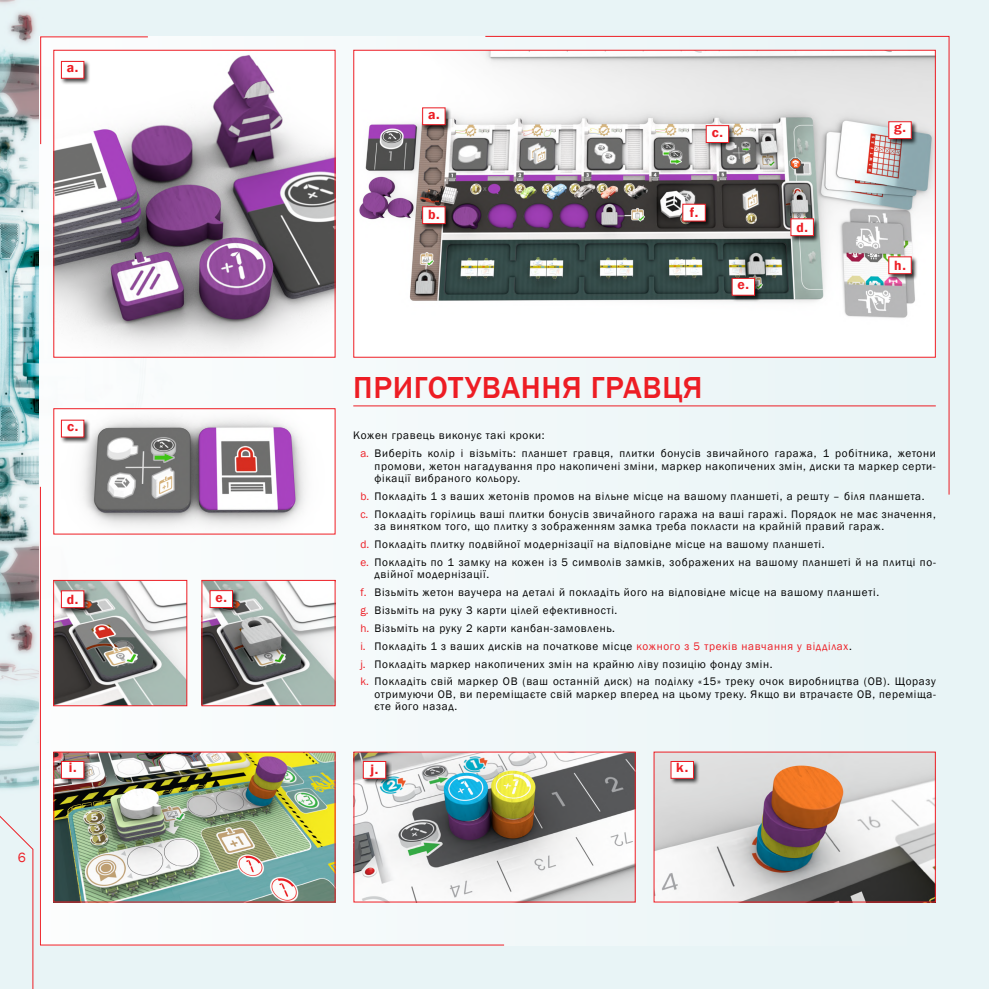
<style>
.page{position:relative;width:989px;height:989px;background:#fff}
.page>*{position:absolute;margin:0;border:0;box-sizing:border-box;transform-origin:0 0}
.t1{font:500 31.25px "Franklin Gothic";letter-spacing:.02em;color:#ed1d24}
.t2{font:600 13.75px "Franklin Gothic";color:#ed1d24}
.t3{font:13.75px "Franklin Gothic";color:#ed1d24}
.t4{font:11.25px/17.9px "Franklin Gothic";letter-spacing:.06em;color:#000}
.s1{color:#ed1d24}
</style>
<div class="page">
<img style="left:0;top:0;width:989px;height:989px">
<div style="left:40px;top:36px;width:909px;height:909px;background:#eef7f8"></div>
<svg style="left:484px;top:35px;width:466px;height:460px"></svg>
<svg style="left:39px;top:486px;width:466px;height:460px"></svg>
<svg style="left:40px;top:36px;width:109px;height:109px"></svg>
<svg style="left:0;top:786px;width:34px;height:203px;background:#e7edef"></svg>
<img style="left:55px;top:52px;width:278px;height:304px">
<div style="left:53px;top:50px;width:282px;height:308px;border:1px solid #ed1d24"></div>
<img style="left:55px;top:410px;width:278px;height:122px">
<div style="left:53px;top:408px;width:282px;height:126px;border:1px solid #ed1d24"></div>
<img style="left:55px;top:582px;width:130px;height:122px">
<div style="left:53px;top:580px;width:134px;height:126px;border:1px solid #ed1d24"></div>
<img style="left:203px;top:582px;width:130px;height:122px">
<div style="left:201px;top:580px;width:134px;height:126px;border:1px solid #ed1d24"></div>
<img style="left:355px;top:753px;width:278px;height:147px">
<img style="left:55px;top:753px;width:278px;height:147px">
<img style="left:655px;top:753px;width:278px;height:147px">
<hr style="left:353px;top:405px;width:582px;height:1px;background:#ed1d24">
<img style="left:355px;top:52px;width:578px;height:304px">
<div style="left:421px;top:106px;width:30px;height:25px;background:#000;opacity:.75"></div>
<div style="left:422px;top:107px;width:23px;height:18px;background:#fff;border:1px solid #ed1d24"></div>
<div style="left:60px;top:60px;width:30px;height:25px;background:#000;opacity:.75"></div>
<div style="left:61px;top:61px;width:23px;height:18px;background:#fff;border:1px solid #ed1d24"></div>
<div style="left:704px;top:124px;width:31px;height:25px;background:#000;opacity:.75"></div>
<div style="left:705px;top:125px;width:24px;height:18px;background:#fff;border:1px solid #ed1d24"></div>
<div style="left:60px;top:418px;width:30px;height:26px;background:#000;opacity:.75"></div>
<div style="left:61px;top:420px;width:23px;height:17px;background:#fff"></div>
<div style="left:60px;top:760px;width:30px;height:25px;background:#000;opacity:.75"></div>
<div style="left:61px;top:761px;width:23px;height:17px;background:#fff;border:1px solid #ed1d24"></div>
<div style="left:669px;top:760px;width:31px;height:25px;background:#000;opacity:.75"></div>
<div style="left:670px;top:761px;width:24px;height:17px;background:#fff;border:1px solid #ed1d24"></div>
<div style="left:730px;top:277px;width:31px;height:25px;background:#000;opacity:.75"></div>
<div style="left:731px;top:278px;width:24px;height:18px;background:#fff;border:1px solid #ed1d24"></div>
<div style="left:208px;top:589px;width:31px;height:25px;background:#000;opacity:.75"></div>
<div style="left:210px;top:590px;width:23px;height:18px;background:#fff;border:1px solid #ed1d24"></div>
<div style="left:421px;top:205px;width:30px;height:25px;background:#000;opacity:.75"></div>
<div style="left:422px;top:206px;width:23px;height:18px;background:#fff;border:1px solid #ed1d24"></div>
<div style="left:681px;top:203px;width:31px;height:25px;background:#000;opacity:.75"></div>
<div style="left:682px;top:204px;width:23px;height:17px;background:#fff;border:1px solid #ed1d24"></div>
<div style="left:362px;top:760px;width:30px;height:25px;background:#000;opacity:.75"></div>
<div style="left:363px;top:761px;width:23px;height:17px;background:#fff;border:1px solid #ed1d24"></div>
<div style="left:60px;top:589px;width:30px;height:25px;background:#000;opacity:.75"></div>
<div style="left:61px;top:590px;width:23px;height:18px;background:#fff;border:1px solid #ed1d24"></div>
<div style="left:887px;top:120px;width:30px;height:25px;background:#000;opacity:.75"></div>
<div style="left:888px;top:121px;width:23px;height:18px;background:#fff;border:1px solid #ed1d24"></div>
<div style="left:789px;top:217px;width:31px;height:25px;background:#000;opacity:.75"></div>
<div style="left:790px;top:218px;width:24px;height:18px;background:#fff;border:1px solid #ed1d24"></div>
<div style="left:887px;top:255px;width:30px;height:25px;background:#000;opacity:.75"></div>
<div style="left:888px;top:256px;width:23px;height:18px;background:#fff;border:1px solid #ed1d24"></div>
<p class="t3" style="left:18px;top:849px;width:10px">6</p>
<p class="t2" style="left:67px;top:59px;width:13px">a.</p>
<p class="t2" style="left:67px;top:418px;width:13px">c.</p>
<p class="t2" style="left:67px;top:590px;width:13px">d.</p>
<p class="t2" style="left:215px;top:588px;width:13px">e.</p>
<p class="t2" style="left:428px;top:106px;width:13px">a.</p>
<p class="t2" style="left:712px;top:123px;width:13px">c.</p>
<p class="t2" style="left:428px;top:206px;width:13px">b.</p>
<p class="t2" style="left:689px;top:204px;width:10px">f.</p>
<p class="t2" style="left:737px;top:276px;width:13px">e.</p>
<p class="t2" style="left:796px;top:218px;width:13px">d.</p>
<p class="t2" style="left:894px;top:119px;width:13px">g.</p>
<p class="t2" style="left:894px;top:256px;width:13px">h.</p>
<h1 class="t1" style="left:353px;top:368px;width:351px">ПРИГОТУВАННЯ ГРАВЦЯ</h1>
<p class="t4" style="left:360px;top:427px;width:577px;text-indent:-7px">Кожен гравець виконує такі кроки:<br><span class="s1">a.</span> Виберіть колір і візьміть: планшет гравця, плитки бонусів звичайного гаража, 1 робітника, жетони</p>
<p class="t4" style="left:374px;top:460px;width:562px;line-height:12.5px">промови, жетон нагадування про накопичені зміни, маркер накопичених змін, диски та маркер серти&shy;фікації вибраного кольору.</p>
<p class="t4" style="left:360px;top:487px;width:577px"><span class="s1">b.</span> Покладіть 1 з ваших жетонів промов на вільне місце на вашому планшеті, а решту – біля планшета.<br><span class="s1">c.</span> Покладіть горілиць ваші плитки бонусів звичайного гаража на ваші гаражі. Порядок не має значення,</p>
<p class="t4" style="left:360px;top:518px;width:577px;text-indent:14px">за винятком того, що плитку з зображенням замка треба покласти на крайній правий гараж.<br><span class="s1">d.</span> Покладіть плитку подвійної модернізації на відповідне місце на вашому планшеті.<br><span class="s1">e.</span> Покладіть по 1 замку на кожен із 5 символів замків, зображених на вашому планшеті й на плитці по-</p>
<p class="t4" style="left:360px;top:566px;width:577px;text-indent:14px">двійної модернізації.<br><span class="s1">f.</span> Візьміть жетон ваучера на деталі й покладіть його на відповідне місце на вашому планшеті.<br><span class="s1">g.</span> Візьміть на руку 3 карти цілей ефективності.<br><span class="s1">h.</span> Візьміть на руку 2 карти канбан-замовлень.<br><span class="s1">i.</span> Покладіть 1 з ваших дисків на початкове місце <span class="s1">кожного з 5 треків навчання у відділах</span>.<br><span class="s1">j.</span> Покладіть маркер накопичених змін на крайню ліву позицію фонду змін.<br><span class="s1">k.</span> Покладіть свій маркер ОВ (ваш останній диск) на поділку «15» треку очок виробництва (ОВ). Щоразу</p>
<p class="t4" style="left:374px;top:688px;width:563px;line-height:12.5px">отримуючи ОВ, ви переміщаєте свій маркер вперед на цьому треку. Якщо ви втрачаєте ОВ, переміща&shy;єте його назад.</p>
<p class="t2" style="left:69px;top:759px;width:9px">i.</p>
<p class="t2" style="left:676px;top:759px;width:13px">k.</p>
<p class="t2" style="left:370px;top:761px;width:9px">j.</p>
</div>
